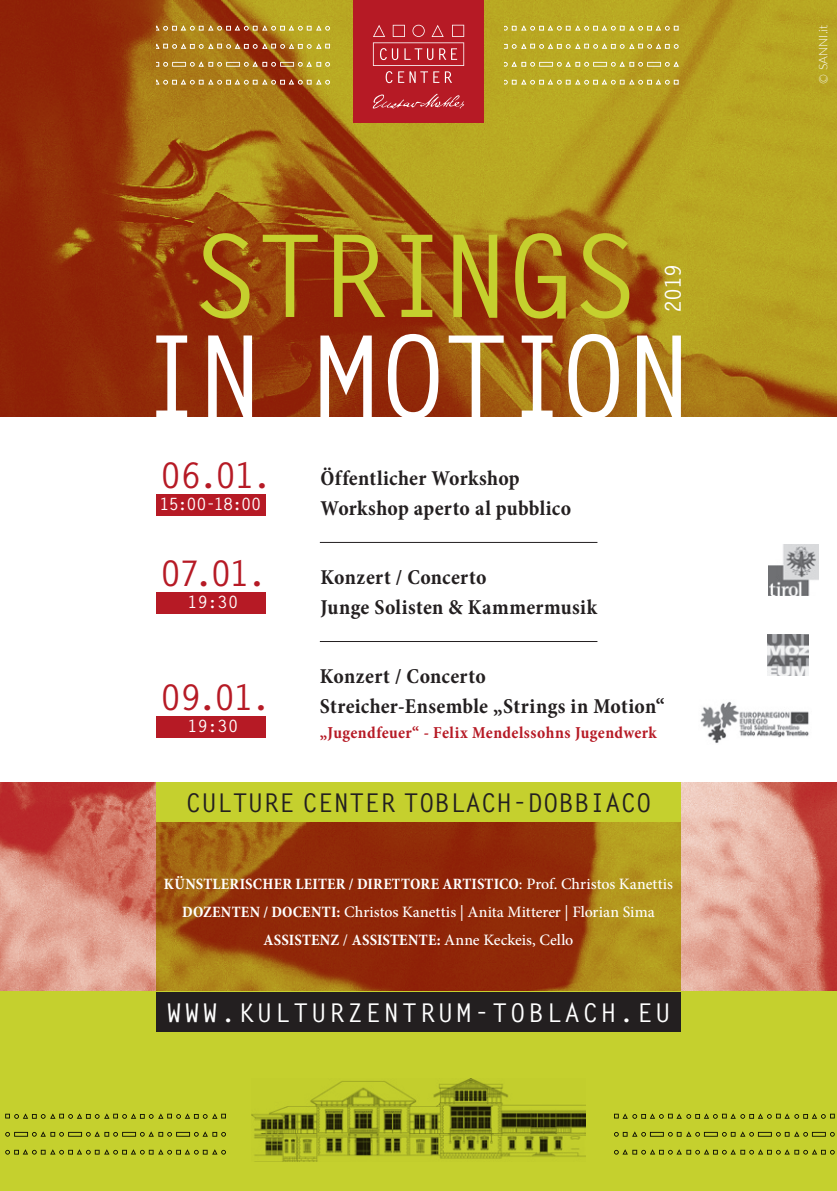
<style>
.page{position:relative;width:837px;height:1191px;background:#fff}
.page>*{position:absolute;margin:0;border:0;box-sizing:border-box;transform-origin:0 0}
.t1{font:700 114px "Letter Gothic Std";letter-spacing:-.06em;color:#fff}
.t2{font:700 114px "Letter Gothic Std";letter-spacing:-.04em;color:#c5d02e}
.t3{font:700 35.2px "Letter Gothic Std";letter-spacing:-.06em;color:#b61a25}
.t4{font:700 26px "Letter Gothic Std";color:#231f20}
.t5{font:700 26px "Letter Gothic Std";letter-spacing:.1em;color:#fff}
.t6{font:700 21.6px "Letter Gothic Std";color:#fff}
.t7{font:700 condensed 21.2px/29.6px "Minion Pro";letter-spacing:.01em;color:#231f20}
.t8{font:700 condensed 16.8px "Minion Pro";letter-spacing:.02em;color:#b61a25}
.t9{font:700 16.8px "Letter Gothic Std";letter-spacing:.005em;color:#fff}
.t10{font:500 16px/28px "Minion Pro";color:#fff;text-align:center}
.t11{font:300 12px "Lato";letter-spacing:.01em;color:#fff}
.s1{font-weight:700;font-stretch:condensed}
.s2{font-family:"PF Centro Sans Pro";font-weight:100}
</style>
<div class="page">
<img style="left:0;top:782px;width:836px;height:210px">
<svg style="left:0;top:0;width:836px;height:416px;background:#a46815"></svg>
<svg style="left:156px;top:821px;width:524px;height:171px;background:#9b4b0e"></svg>
<div style="left:156px;top:782px;width:524px;height:39px;background:#c5d02e"></div>
<div style="left:353px;top:0;width:130px;height:123px;background:#b61a25"></div>
<svg style="left:373px;top:25px;width:91px;height:58px"></svg>
<svg style="left:372px;top:93px;width:93px;height:16px"></svg>
<div style="left:156px;top:494px;width:109px;height:21px;background:#b61a25"></div>
<hr style="left:320px;top:641px;width:277px;height:1px;background:#231f20">
<hr style="left:320px;top:542px;width:277px;height:1px;background:#231f20">
<img style="left:767px;top:634px;width:40px;height:41px">
<img style="left:768px;top:544px;width:49px;height:51px">
<img style="left:700px;top:701px;width:109px;height:42px">
<div style="left:156px;top:592px;width:109px;height:22px;background:#b61a25"></div>
<div style="left:156px;top:716px;width:109px;height:21px;background:#b61a25"></div>
<div style="left:0;top:992px;width:836px;height:199px;background:#c5d02e"></div>
<svg style="left:5px;top:1113px;width:221px;height:42px"></svg>
<svg style="left:614px;top:1113px;width:220px;height:42px"></svg>
<img style="left:251px;top:1078px;width:334px;height:83px">
<div style="left:156px;top:992px;width:524px;height:39px;background:#231f20"></div>
<svg style="left:156px;top:25px;width:177px;height:69px;background:#ad7d24"></svg>
<svg style="left:504px;top:25px;width:176px;height:69px;background:#bead35"></svg>
<h1 class="t2" style="left:191px;top:206px;width:449px">STRINGS</h1>
<h1 class="t1" style="left:137px;top:307px;width:556px">IN MOTION</h1>
<h3 class="t6" style="left:659px;top:313px;width:51px;rotate:-90deg">2019</h3>
<h2 class="t3" style="left:160px;top:453px;width:114px">06.01.</h2>
<p class="t9" style="left:159px;top:493px;width:103px">15:00-18:00</p>
<h2 class="t3" style="left:160px;top:552px;width:109px">07.01.</h2>
<p class="t9" style="left:187px;top:592px;width:52px">19:30</p>
<h2 class="t3" style="left:160px;top:676px;width:113px">09.01.</h2>
<p class="t9" style="left:187px;top:715px;width:52px">19:30</p>
<h3 class="t7" style="left:320px;top:464px;width:252px">Öffentlicher Workshop<br>Workshop aperto al pubblico</h3>
<h3 class="t7" style="left:320px;top:562px;width:278px">Konzert / Concerto<br>Junge Solisten &amp; Kammermusik</h3>
<h3 class="t7" style="left:320px;top:661px;width:346px">Konzert / Concerto<br>Streicher-Ensemble „Strings in Motion“</h3>
<p class="t8" style="left:320px;top:720px;width:338px">„Jugendfeuer“ - Felix Mendelssohns Jugendwerk</p>
<h3 class="t4" style="left:186px;top:787px;width:467px">CULTURE CENTER TOBLACH-DOBBIACO</h3>
<p class="t10" style="left:164px;top:870px;width:510px"><span class="s1">KÜNSTLERISCHER LEITER / DIRETTORE ARTISTICO</span>: Prof. Christos Kanettis<br><span class="s1">DOZENTEN / DOCENTI:</span> Christos Kanettis | Anita Mitterer | Florian Sima<br><span class="s1">ASSISTENZ</span> / <span class="s1">ASSISTENTE:</span> Anne Keckeis, Cello</p>
<h3 class="t5" style="left:166px;top:996px;width:505px">WWW.KULTURZENTRUM-TOBLACH.EU</h3>
<p class="t11" style="left:814px;top:84px;width:60px;rotate:-90deg"><span class="s2">©</span> SANNI.it</p>
</div>
